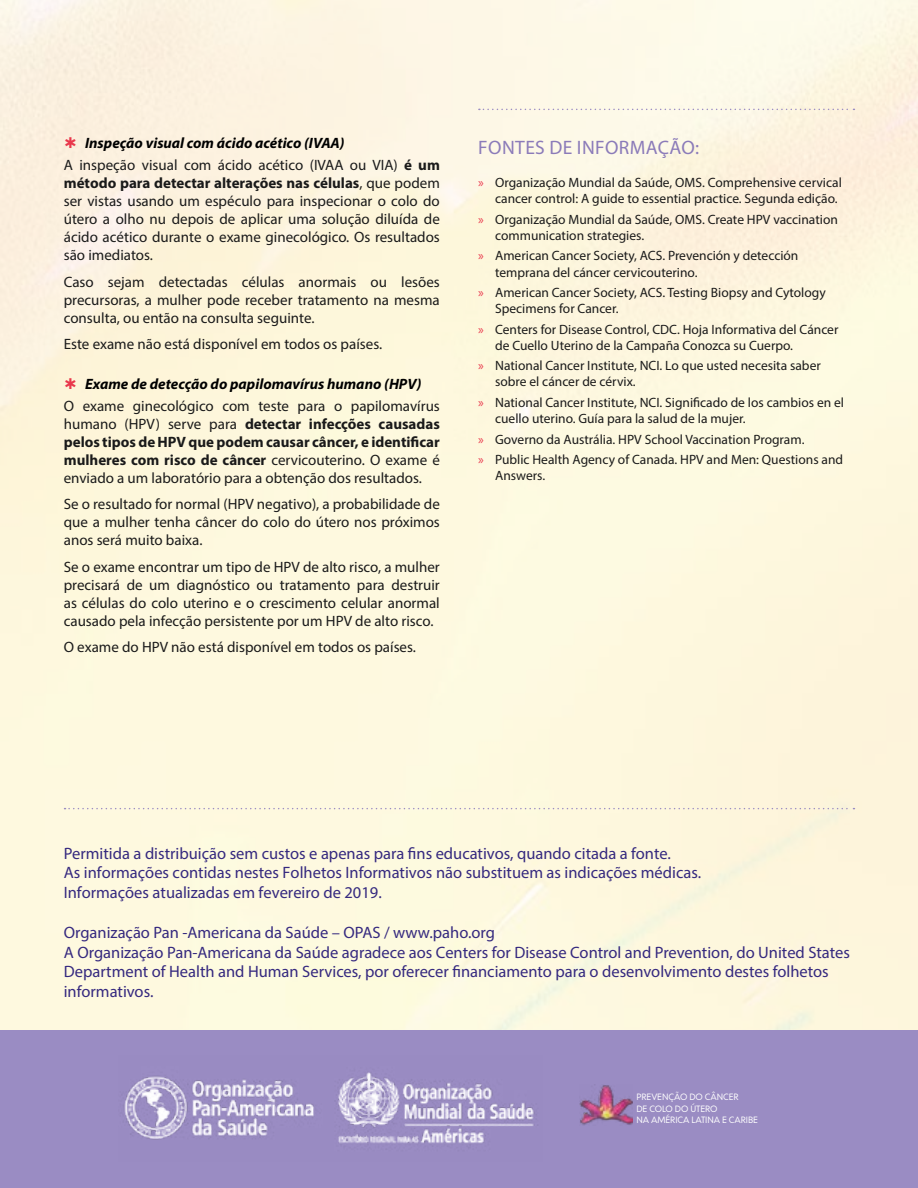
<style>
.page{position:relative;width:918px;height:1188px;background:#fff}
.page>*{position:absolute;margin:0;border:0;box-sizing:border-box;transform-origin:0 0}
.t1{font:19.5px "Myriad Pro";letter-spacing:.02em;color:#8b7bb9}
.t2{font:16.5px/19.8px "Myriad Pro";color:#35297f}
.t3{font:15px/18px "Myriad Pro";color:#1a1a1a;text-align:justify}
.t4{font:italic 700 15px "Myriad Pro";color:#000}
.t5{font:13.5px/16.2px "Myriad Pro";color:#1a1a1a}
.t6{font:9px/11.2px "Corsica SX";letter-spacing:-.01em;color:#fff}
.s1{font-weight:700;font-style:italic;color:#000}
.s2{font-weight:700}
.s3{color:#e9384c}
</style>
<div class="page">
<div style="left:0;top:1031px;width:918px;height:157px;background:#9a8cc3"></div>
<img style="left:123px;top:1072px;width:412px;height:71px">
<img style="left:580px;top:1084px;width:52px;height:41px">
<svg style="left:65px;top:808px;width:789px;height:1px"></svg>
<svg style="left:479px;top:109px;width:375px;height:1px"></svg>
<svg style="left:65px;top:137px;width:11px;height:11px"></svg>
<svg style="left:65px;top:378px;width:11px;height:11px"></svg>
<p class="t3" style="left:64px;top:132px;width:378px;line-height:22.2px;text-indent:21px"><span class="s1">Inspeção visual com ácido acético (IVAA)<br></span>A inspeção visual com ácido acético (IVAA ou VIA) <span class="s2">é um</span></p>
<p class="t3" style="left:64px;top:174px;width:378px"><span class="s2">método para detectar alterações nas células</span>, que podem ser vistas usando um espéculo para inspecionar o colo do útero a olho nu depois de aplicar uma solução diluída de ácido acético durante o exame ginecológico. Os resultados são imediatos.</p>
<p class="t3" style="left:64px;top:273px;width:378px">Caso sejam detectadas células anormais ou lesões precursoras, a mulher pode receber tratamento na mesma consulta, ou então na consulta seguinte.</p>
<p class="t3" style="left:64px;top:335px;width:320px">Este exame não está disponível em todos os países.</p>
<p class="t4" style="left:85px;top:374px;width:338px">Exame de detecção do papilomavírus humano (HPV)</p>
<p class="t3" style="left:64px;top:397px;width:378px">O exame ginecológico com teste para o papilomavírus humano (HPV) serve para <span class="s2">detectar infecções causadas pelos tipos de HPV que podem causar câncer, e identificar mulheres com risco de câncer</span> cervicouterino. O exame é enviado a um laboratório para a obtenção dos resultados.</p>
<p class="t3" style="left:64px;top:495px;width:378px">Se o resultado for normal (HPV negativo), a probabilidade de que a mulher tenha câncer do colo do útero nos próximos anos será muito baixa.</p>
<p class="t3" style="left:64px;top:558px;width:378px">Se o exame encontrar um tipo de HPV de alto risco, a mulher precisará de um diagnóstico ou tratamento para destruir as células do colo uterino e o crescimento celular anormal causado pela infecção persistente por um HPV de alto risco.</p>
<p class="t3" style="left:64px;top:638px;width:354px">O exame do HPV não está disponível em todos os países.</p>
<h1 class="t1" style="left:478px;top:135px;width:222px">FONTES DE INFORMAÇÃO:</h1>
<p class="t5" style="left:495px;top:174px;width:348px;text-indent:-17px"><span class="s3">»</span> Organização Mundial da Saúde, OMS. Comprehensive cervical cancer control: A guide to essential practice. Segunda edição.</p>
<p class="t5" style="left:495px;top:211px;width:344px;text-indent:-17px"><span class="s3">»</span> Organização Mundial da Saúde, OMS. Create HPV vaccination communication strategies.</p>
<p class="t5" style="left:495px;top:247px;width:305px;text-indent:-17px"><span class="s3">»</span> American Cancer Society, ACS. Prevención y detección temprana del cáncer cervicouterino.</p>
<p class="t5" style="left:495px;top:284px;width:332px;text-indent:-17px"><span class="s3">»</span> American Cancer Society, ACS. Testing Biopsy and Cytology<br>Specimens for Cancer.</p>
<p class="t5" style="left:495px;top:321px;width:345px;text-indent:-17px"><span class="s3">»</span> Centers for Disease Control, CDC. Hoja Informativa del Cáncer de Cuello Uterino de la Campaña Conozca su Cuerpo.</p>
<p class="t5" style="left:495px;top:357px;width:327px;text-indent:-17px"><span class="s3">»</span> National Cancer Institute, NCI. Lo que usted necesita saber sobre el cáncer de cérvix.</p>
<p class="t5" style="left:495px;top:394px;width:350px;text-indent:-17px"><span class="s3">»</span> National Cancer Institute, NCI. Significado de los cambios en el cuello uterino. Guía para la salud de la mujer.</p>
<p class="t5" style="left:478px;top:429px;width:367px;line-height:20.4px"><span class="s3">»</span> Governo da Austrália. HPV School Vaccination Program.<br><span class="s3">»</span> Public Health Agency of Canada. HPV and Men: Questions and</p>
<p class="t5" style="left:495px;top:467px;width:52px">Answers.</p>
<p class="t2" style="left:64px;top:843px;width:639px">Permitida a distribuição sem custos e apenas para fins educativos, quando citada a fonte.<br>As informações contidas nestes Folhetos Informativos não substituem as indicações médicas.<br>Informações atualizadas em fevereiro de 2019.</p>
<p class="t2" style="left:64px;top:922px;width:788px">Organização Pan -Americana da Saúde – OPAS / www.paho.org<br>A Organização Pan-Americana da Saúde agradece aos Centers for Disease Control and Prevention, do United States Department of Health and Human Services, por oferecer financiamento para o desenvolvimento destes folhetos informativos.</p>
<p class="t6" style="left:636px;top:1092px;width:123px">PREVENÇÃO DO CÂNCER<br>DE COLO DO ÚTERO<br>NA AMÉRICA LATINA E CARIBE</p>
</div>
